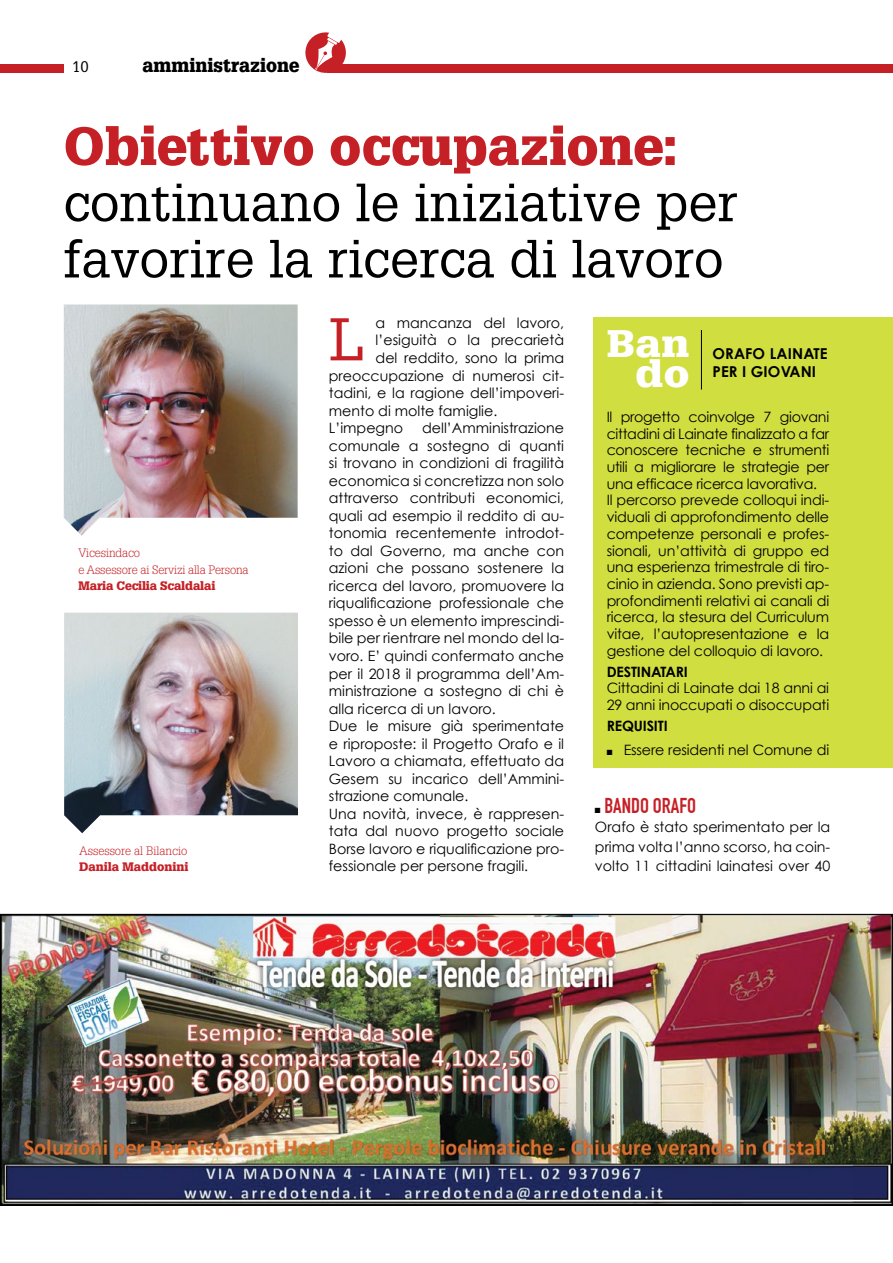
<style>
.page{position:relative;width:893px;height:1263px;background:#fff}
.page>*{position:absolute;margin:0;border:0;box-sizing:border-box;transform-origin:0 0}
.t1{font:58.8px "Glypha";color:#c52026}
.t2{font:52.5px/56.2px "Glypha";color:#000}
.t3{font:900 52.5px "Glypha";color:#c52026}
.t4{font:900 37.5px/30px "Glypha";color:#fff;text-align:right;scale:1.12 1}
.t5{font:700 21px "DIN Condensed";color:#c52026}
.t6{font:900 18.75px "Glypha";color:#000;scale:.96 1}
.t7{font:700 15px/18px "Century Gothic";letter-spacing:.01em;color:#000}
.t8{font:15px "Glypha";color:#000}
.t9{font:14.25px/17.5px "Century Gothic";color:#000}
.t10{font:700 14.25px "Century Gothic";letter-spacing:-.01em;color:#000}
.t11{font:300 12px/16.5px "Glypha";letter-spacing:-.01em;color:#c52026}
.t12{font:900 12px "Glypha";letter-spacing:-.01em;color:#c52026}
.s1{color:#000}
</style>
<div class="page">
<div style="left:327px;top:64px;width:566px;height:8px;background:#c52026"></div>
<svg style="left:305px;top:32px;width:44px;height:41px"></svg>
<div style="left:0;top:64px;width:64px;height:8px;background:#c52026"></div>
<img style="left:2px;top:916px;width:889px;height:287px">
<div style="left:594px;top:317px;width:299px;height:451px;background:#d1de3f"></div>
<hr style="left:701px;top:330px;width:1px;height:59px;background:#000">
<img style="left:64px;top:304px;width:234px;height:232px">
<img style="left:64px;top:613px;width:234px;height:220px">
<p class="t8" style="left:72px;top:58px;width:18px">10</p>
<h3 class="t6" style="left:142px;top:54px;width:165px">amministrazione</h3>
<h2 class="t3" style="left:64px;top:114px;width:615px">Obiettivo occupazione:</h2>
<h2 class="t2" style="left:64px;top:173px;width:675px">continuano le iniziative per favorire la ricerca di lavoro</h2>
<p class="t9" style="left:376px;top:314px;width:190px">a mancanza del lavoro,</p>
<p class="t9" style="left:376px;top:331px;width:190px">l’esiguità o la precarietà</p>
<p class="t9" style="left:376px;top:349px;width:190px">del reddito, sono la prima</p>
<p class="t9" style="left:329px;top:366px;width:237px">preoccupazione di numerosi cit-</p>
<p class="t9" style="left:329px;top:384px;width:237px">tadini, e la ragione dell’impoveri-</p>
<p class="t9" style="left:329px;top:401px;width:170px">mento di molte famiglie.</p>
<p class="t9" style="left:329px;top:419px;width:76px">L’impegno</p>
<h1 class="t1" style="left:329px;top:304px;width:37px">L</h1>
<h3 class="t4" style="left:607px;top:328px;width:75px">Ban do</h3>
<p class="t7" style="left:712px;top:345px;width:117px">ORAFO LAINATE<br>PER I GIOVANI</p>
<p class="t9" style="left:607px;top:408px;width:224px;line-height:16.6px">Il progetto coinvolge 7 giovani cittadini di Lainate finalizzato a far conoscere tecniche e strumenti utili a migliorare le strategie per una efficace ricerca lavorativa.<br>Il percorso prevede colloqui indi&shy;viduali di approfondimento delle competenze personali e profes&shy;sionali, un’attività di gruppo ed una esperienza trimestrale di tiro&shy;cinio in azienda. Sono previsti ap&shy;profondimenti relativi ai canali di ricerca, la stesura del Curriculum vitae, l’autopresentazione e la gestione del colloquio di lavoro.</p>
<p class="t10" style="left:607px;top:662px;width:83px">DESTINATARI</p>
<p class="t9" style="left:607px;top:680px;width:224px;line-height:16.6px">Cittadini di Lainate dai 18 anni ai<br>29 anni inoccupati o disoccupati</p>
<p class="t10" style="left:607px;top:717px;width:62px">REQUISITI</p>
<p class="t9" style="left:607px;top:741px;width:224px">■ Essere residenti nel Comune di</p>
<p class="t9" style="left:329px;top:419px;width:237px;text-indent:93px">dell’Amministrazione comunale a sostegno di quanti si trovano in condizioni di fragilità economica si concretizza non solo attraverso contributi economici, quali ad esempio il reddito di au&shy;tonomia recentemente introdot&shy;to dal Governo, ma anche con azioni che possano sostenere la ricerca del lavoro, promuovere la riqualificazione professionale che spesso è un elemento imprescindi&shy;bile per rientrare nel mondo del la&shy;voro. E’ quindi confermato anche per il 2018 il programma dell’Am&shy;ministrazione a sostegno di chi è alla ricerca di un lavoro.<br>Due le misure già sperimentate e riproposte: il Progetto Orafo e il<br>Lavoro a chiamata, effettuato da<br>Gesem su incarico dell’Ammini&shy;strazione comunale.<br>Una novità, invece, è rappresen&shy;tata dal nuovo progetto sociale<br>Borse lavoro e riqualificazione pro&shy;fessionale per persone fragili.</p>
<p class="t11" style="left:79px;top:545px;width:171px">Vicesindaco<br>e Assessore ai Servizi alla Persona</p>
<p class="t12" style="left:79px;top:579px;width:138px">Maria Cecilia Scaldalai</p>
<h3 class="t5" style="left:595px;top:793px;width:103px"><span class="s1">■</span> BANDO ORAFO</h3>
<p class="t9" style="left:595px;top:817px;width:237px;line-height:19.5px;text-align:justify">Orafo è stato sperimentato per la prima volta l’anno scorso, ha coin&shy;volto 11 cittadini lainatesi over 40</p>
<p class="t11" style="left:79px;top:843px;width:110px">Assessore al Bilancio</p>
<p class="t12" style="left:79px;top:860px;width:111px">Danila Maddonini</p>
</div>
